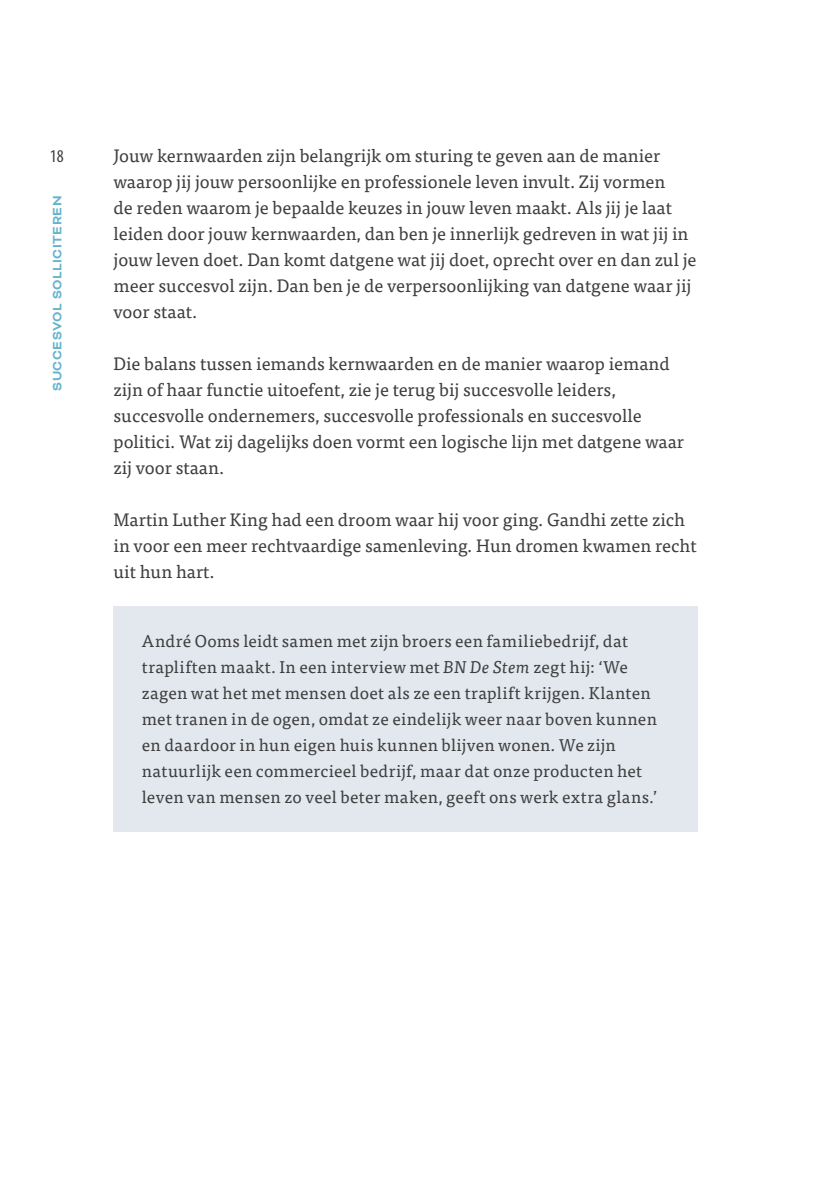
<style>
.page{position:relative;width:840px;height:1191px;background:#fff}
.page>*{position:absolute;margin:0;border:0;box-sizing:border-box;transform-origin:0 0}
.t1{font:18px/26px "Tisa Pro";color:#3e3e3f}
.t2{font:condensed 18px "Myriad Pro";color:#3e3e3f}
.t3{font:17px/26px "Tisa Pro";letter-spacing:.02em;color:#3e3e3f}
.t4{font:700 14px "Bicyclette";letter-spacing:.04em;color:#65b4ce}
.s1{font-style:italic}
</style>
<div class="page">
<div style="left:113px;top:606px;width:584px;height:225px;background:#e3e8ee"></div>
<p class="t2" style="left:50px;top:145px;width:15px">18</p>
<p class="t4" style="left:49px;top:391px;width:197px;rotate:-90deg">SUCCESVOL SOLLICITEREN</p>
<p class="t1" style="left:113px;top:142px;width:584px">Jouw kernwaarden zijn belangrijk om sturing te geven aan de manier waarop jij jouw persoonlijke en professionele leven invult. Zij vormen<br>de reden waarom je bepaalde keuzes in jouw leven maakt. Als jij je laat leiden door jouw kernwaarden, dan ben je innerlijk gedreven in wat jij in jouw leven doet. Dan komt datgene wat jij doet, oprecht over en dan zul je meer succesvol zijn. Dan ben je de verpersoonlijking van datgene waar jij voor staat.</p>
<p class="t1" style="left:113px;top:350px;width:571px">Die balans tussen iemands kernwaarden en de manier waarop iemand zijn of haar functie uitoefent, zie je terug bij succesvolle leiders, succesvolle ondernemers, succesvolle professionals en succesvolle politici. Wat zij dagelijks doen vormt een logische lijn met datgene waar zij voor staan.</p>
<p class="t1" style="left:113px;top:506px;width:584px">Martin Luther King had een droom waar hij voor ging. Gandhi zette zich in voor een meer rechtvaardige samenleving. Hun dromen kwamen recht uit hun hart.</p>
<p class="t3" style="left:142px;top:627px;width:516px">André Ooms leidt samen met zijn broers een familiebedrijf, dat trapliften maakt. In een interview met <span class="s1">BN De Stem</span> zegt hij: ‘We zagen wat het met mensen doet als ze een traplift krijgen. Klanten met tranen in de ogen, omdat ze eindelijk weer naar boven kunnen en daardoor in hun eigen huis kunnen blijven wonen. We zijn natuurlijk een commercieel bedrijf, maar dat onze producten het leven van mensen zo veel beter maken, geeft ons werk extra glans.’</p>
</div>
